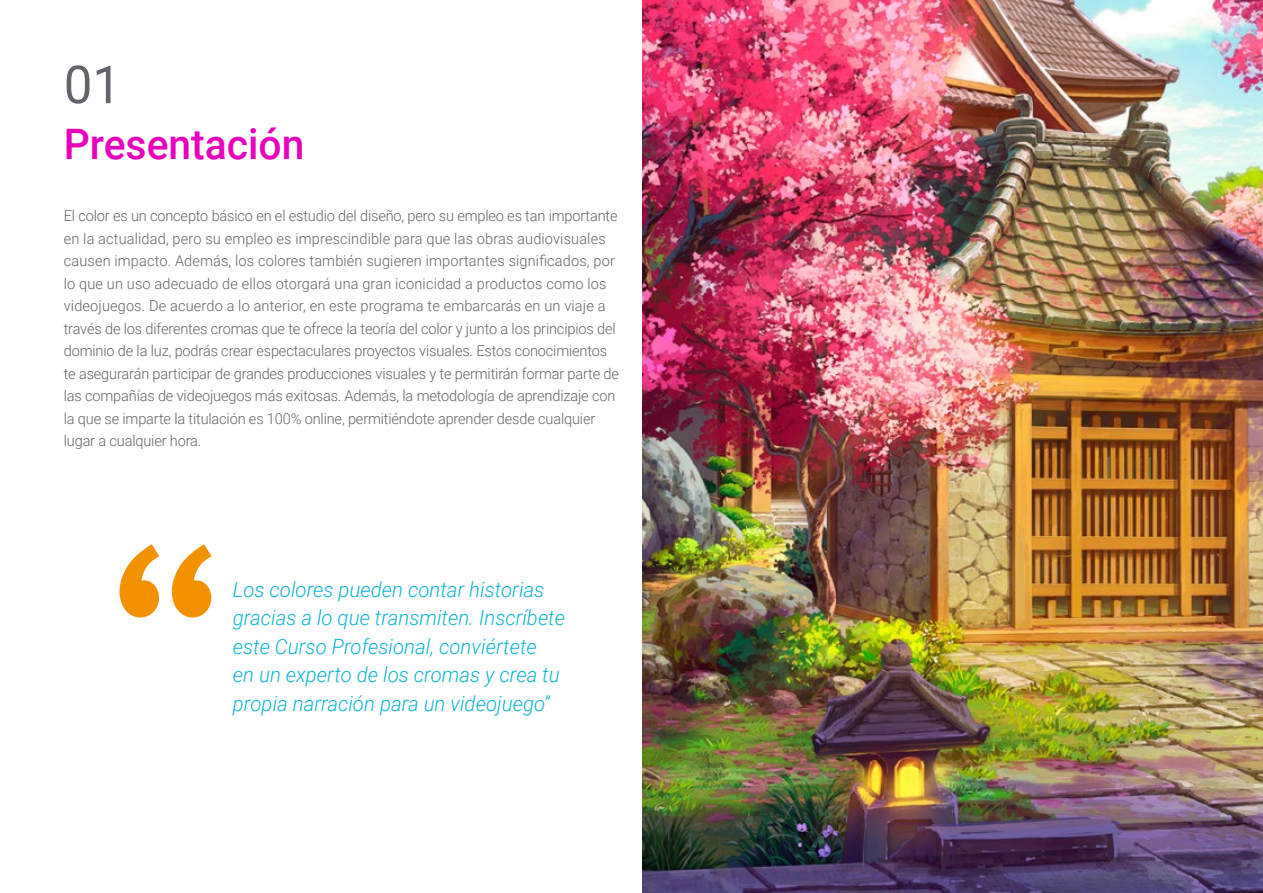
<style>
.page{position:relative;width:1263px;height:893px;background:#fff}
.page>*{position:absolute;margin:0;border:0;box-sizing:border-box;transform-origin:0 0}
.t1{font:52.5px "Roboto";color:#61646a}
.t2{font:500 42px "Roboto";color:#e602bd}
.t3{font:italic 300 21px/28.5px "Roboto";color:#0fb6cf}
.t4{font:300 15px/22.5px "Roboto";letter-spacing:-.01em;color:#61646a}
</style>
<div class="page">
<svg style="left:119px;top:544px;width:93px;height:73px"></svg>
<img style="left:642px;top:0;width:621px;height:893px">
<h1 class="t1" style="left:64px;top:48px;width:59px">01</h1>
<h2 class="t2" style="left:64px;top:115px;width:242px">Presentación</h2>
<p class="t4" style="left:64px;top:204px;width:557px">El color es un concepto básico en el estudio del diseño, pero su empleo es tan importante en la actualidad, pero su empleo es imprescindible para que las obras audiovisuales causen impacto. Además, los colores también sugieren importantes significados, por lo que un uso adecuado de ellos otorgará una gran iconicidad a productos como los videojuegos. De acuerdo a lo anterior, en este programa te embarcarás en un viaje a través de los diferentes cromas que te ofrece la teoría del color y junto a los principios del dominio de la luz, podrás crear espectaculares proyectos visuales. Estos conocimientos te asegurarán participar de grandes producciones visuales y te permitirán formar parte de las compañías de videojuegos más exitosas. Además, la metodología de aprendizaje con la que se imparte la titulación es 100% online, permitiéndote aprender desde cualquier lugar a cualquier hora.</p>
<h3 class="t3" style="left:233px;top:574px;width:334px">Los colores pueden contar historias gracias a lo que transmiten. Inscríbete este Curso Profesional, conviértete<br>en un experto de los cromas y crea tu propia narración para un videojuego”</h3>
</div>
